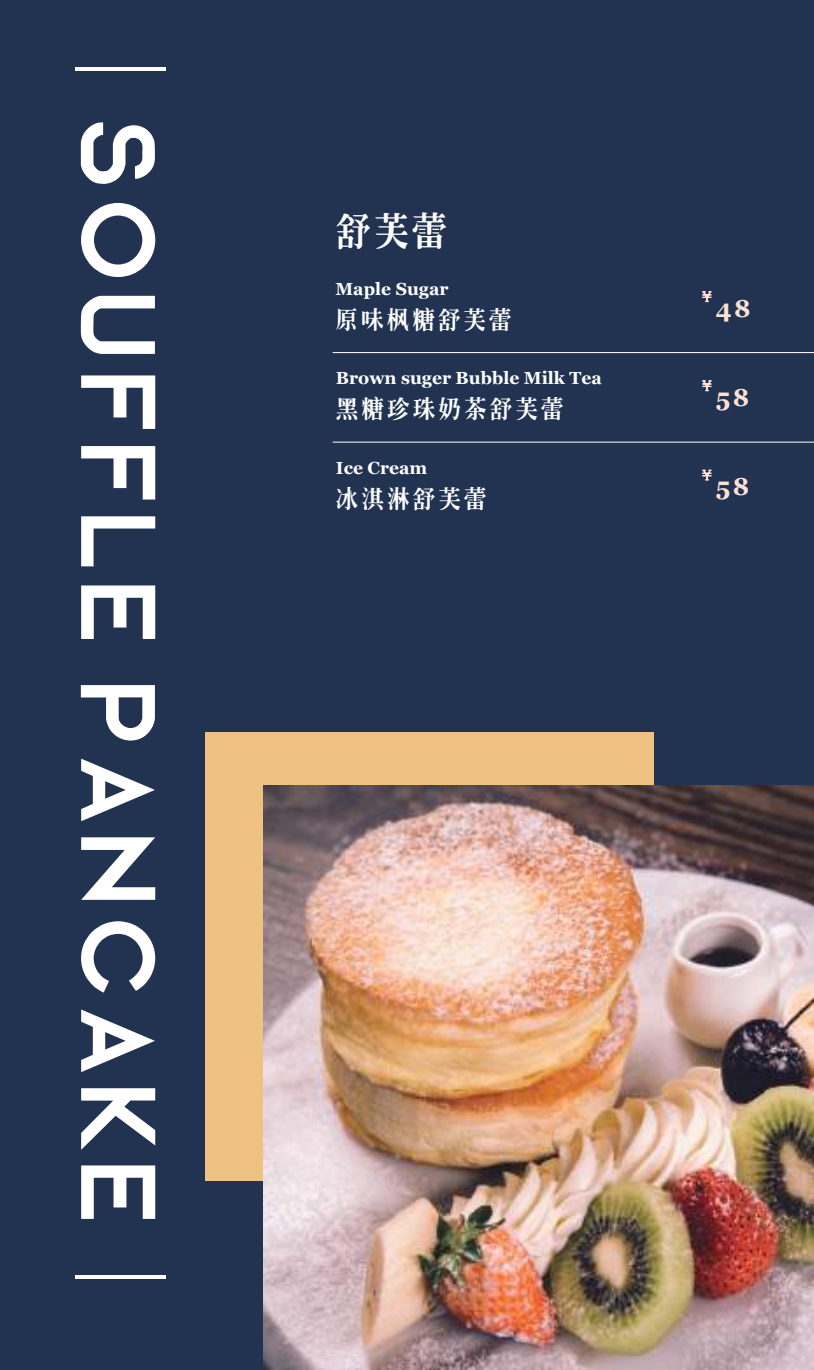
<style>
.page{position:relative;width:814px;height:1370px;background:#fff}
.page>*{position:absolute;margin:0;border:0;box-sizing:border-box;transform-origin:0 0}
.t1{font:38.5px "CT Lao Song SJ";color:#fff;scale:.9 1}
.t2{font:24.5px "CT Lao Song SJ";letter-spacing:.15em;color:#fff;scale:.91 1}
.t3{font:700 24.5px "Georgia";color:#ffe1d4}
.t4{font:700 17.5px "Georgia";color:#fff}
.t5{font:300 12.78px "Adobe Ming Std";color:#ffe1d4;scale:.91 1}
</style>
<div class="page">
<div style="left:0;top:0;width:814px;height:1369px;background:#223352"></div>
<div style="left:205px;top:732px;width:448px;height:448px;background:#edc283"></div>
<img style="left:264px;top:785px;width:550px;height:584px">
<svg style="left:81px;top:122px;width:74px;height:62px"></svg>
<svg style="left:81px;top:203px;width:74px;height:74px"></svg>
<svg style="left:81px;top:296px;width:74px;height:58px"></svg>
<svg style="left:81px;top:375px;width:74px;height:54px"></svg>
<svg style="left:81px;top:446px;width:74px;height:53px"></svg>
<svg style="left:81px;top:516px;width:74px;height:50px"></svg>
<svg style="left:81px;top:585px;width:74px;height:54px"></svg>
<svg style="left:81px;top:685px;width:74px;height:55px"></svg>
<svg style="left:81px;top:758px;width:74px;height:63px"></svg>
<svg style="left:81px;top:837px;width:74px;height:62px"></svg>
<svg style="left:81px;top:921px;width:74px;height:71px"></svg>
<svg style="left:81px;top:1009px;width:74px;height:62px"></svg>
<svg style="left:81px;top:1088px;width:74px;height:61px"></svg>
<svg style="left:81px;top:1165px;width:74px;height:53px"></svg>
<svg style="left:76px;top:1275px;width:90px;height:3px"></svg>
<hr style="left:76px;top:67px;width:90px;height:4px;background:#fff">
<hr style="left:332px;top:352px;width:482px;height:1px;background:#fff">
<hr style="left:332px;top:442px;width:482px;height:1px;background:#fff">
<svg style="left:702px;top:380px;width:10px;height:11px"></svg>
<svg style="left:702px;top:291px;width:10px;height:11px"></svg>
<svg style="left:702px;top:469px;width:10px;height:12px"></svg>
<h1 class="t1" style="left:336px;top:210px;width:125px">舒芙蕾</h1>
<p class="t4" style="left:335px;top:277px;width:115px">Maple Sugar</p>
<h2 class="t2" style="left:335px;top:307px;width:195px">原味枫糖舒芙蕾</h2>
<p class="t4" style="left:336px;top:367px;width:267px">Brown suger Bubble Milk Tea</p>
<h2 class="t2" style="left:336px;top:396px;width:251px">黑糖珍珠奶茶舒芙蕾</h2>
<p class="t4" style="left:336px;top:456px;width:93px">Ice Cream</p>
<h2 class="t2" style="left:336px;top:486px;width:167px">冰淇淋舒芙蕾</h2>
<p class="t5" style="left:701px;top:290px;width:14px">¥</p>
<h2 class="t3" style="left:715px;top:293px;width:36px">48</h2>
<h2 class="t3" style="left:715px;top:382px;width:35px">58</h2>
<h2 class="t3" style="left:715px;top:471px;width:35px">58</h2>
</div>
